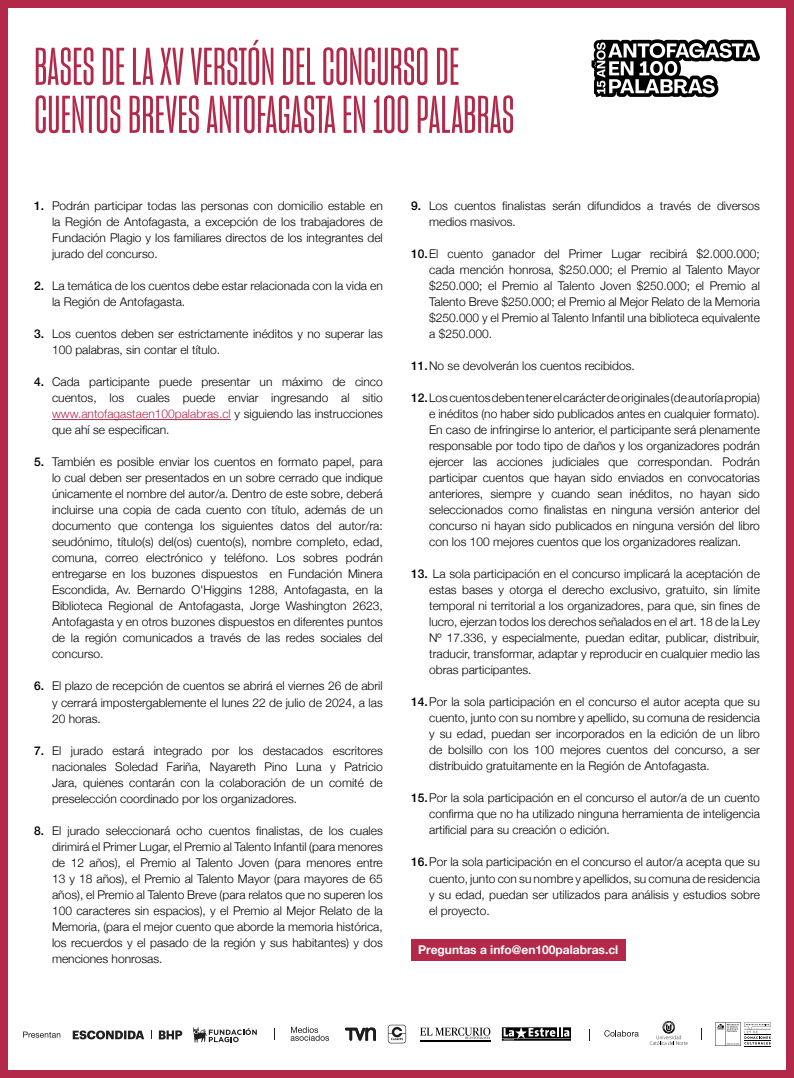
<style>
.page{position:relative;width:794px;height:1078px;background:#fff}
.page>*{position:absolute;margin:0;border:0;box-sizing:border-box;transform-origin:0 0}
.t1{font:52px/48px "Sharp Grotesk Medium 10";color:#b3294a}
.t2{font:300 12px/16px "Helvetica Neue";color:#000;text-align:justify}
.t3{font:700 12px "Helvetica Neue";color:#fff}
.s1{font-weight:500}
.s2{color:#b3294a}
</style>
<div class="page">
<div style="left:0;top:0;width:794px;height:1077px;border:8px solid #b3294a"></div>
<div style="left:411px;top:938px;width:214px;height:22px;background:#b3294a"></div>
<hr style="left:52px;top:419px;width:179px;height:1px;background:#b3294a">
<svg style="left:591px;top:39px;width:169px;height:58px"></svg>
<svg style="left:345px;top:1027px;width:31px;height:13px"></svg>
<svg style="left:388px;top:1024px;width:18px;height:19px"></svg>
<svg style="left:650px;top:1021px;width:38px;height:23px"></svg>
<svg style="left:604px;top:1030px;width:34px;height:6px"></svg>
<svg style="left:291px;top:1026px;width:38px;height:14px"></svg>
<svg style="left:159px;top:1030px;width:23px;height:9px"></svg>
<svg style="left:73px;top:1030px;width:71px;height:9px"></svg>
<svg style="left:23px;top:1031px;width:37px;height:6px"></svg>
<svg style="left:193px;top:1027px;width:64px;height:15px"></svg>
<svg style="left:420px;top:1027px;width:70px;height:11px"></svg>
<hr style="left:420px;top:1039px;width:71px;height:1px;background:#000">
<svg style="left:502px;top:1027px;width:69px;height:13px"></svg>
<svg style="left:715px;top:1022px;width:56px;height:24px"></svg>
<h1 class="t1" style="left:34px;top:42px;width:482px">BASES DE LA XV VERSIÓN DEL CONCURSO DE<br>CUENTOS BREVES ANTOFAGASTA EN 100 PALABRAS</h1>
<p class="t2" style="left:52px;top:197px;width:332px;text-indent:-18px"><span class="s1">1.</span> Podrán participar todas las personas con domicilio estable en la Región de Antofagasta, a excepción de los trabajadores de Fundación Plagio y los familiares directos de los integrantes del jurado del concurso.</p>
<p class="t2" style="left:52px;top:277px;width:332px;text-indent:-18px"><span class="s1">2.</span> La temática de los cuentos debe estar relacionada con la vida en la Región de Antofagasta.</p>
<p class="t2" style="left:52px;top:325px;width:332px;text-indent:-18px"><span class="s1">3.</span> Los cuentos deben ser estrictamente inéditos y no superar las<br>100 palabras, sin contar el título.</p>
<p class="t2" style="left:52px;top:373px;width:332px;text-indent:-18px"><span class="s1">4.</span> Cada participante puede presentar un máximo de cinco cuentos, los cuales puede enviar ingresando al sitio <span class="s2">www.antofagastaen100palabras.cl</span> y siguiendo las instrucciones que ahí se especifican.</p>
<p class="t2" style="left:52px;top:453px;width:332px;text-indent:-18px"><span class="s1">5.</span> También es posible enviar los cuentos en formato papel, para lo cual deben ser presentados en un sobre cerrado que indique únicamente el nombre del autor/a. Dentro de este sobre, deberá incluirse una copia de cada cuento con título, además de un documento que contenga los siguientes datos del autor/ra: seudónimo, título(s) del(os) cuento(s), nombre completo, edad, comuna, correo electrónico y teléfono. Los sobres podrán entregarse en los buzones dispuestos en Fundación Minera Escondida, Av. Bernardo O'Higgins 1288, Antofagasta, en la Biblioteca Regional de Antofagasta, Jorge Washington 2623, Antofagasta y en otros buzones dispuestos en diferentes puntos de la región comunicados a través de las redes sociales del concurso.</p>
<p class="t2" style="left:52px;top:677px;width:332px;text-indent:-18px"><span class="s1">6.</span> El plazo de recepción de cuentos se abrirá el viernes 26 de abril y cerrará impostergablemente el lunes 22 de julio de 2024, a las 20 horas.</p>
<p class="t2" style="left:52px;top:741px;width:332px;text-indent:-18px"><span class="s1">7.</span> El jurado estará integrado por los destacados escritores nacionales Soledad Fariña, Nayareth Pino Luna y Patricio Jara, quienes contarán con la colaboración de un comité de preselección coordinado por los organizadores.</p>
<p class="t2" style="left:52px;top:821px;width:332px;text-indent:-18px"><span class="s1">8.</span> El jurado seleccionará ocho cuentos finalistas, de los cuales dirimirá el Primer Lugar, el Premio al Talento Infantil (para menores de 12 años), el Premio al Talento Joven (para menores entre 13 y 18 años), el Premio al Talento Mayor (para mayores de 65 años), el Premio al Talento Breve (para relatos que no superen los 100 caracteres sin espacios), y el Premio al Mejor Relato de la Memoria, (para el mejor cuento que aborde la memoria histórica, los recuerdos y el pasado de la región y sus habitantes) y dos menciones honrosas.</p>
<p class="t2" style="left:429px;top:197px;width:332px;text-indent:-18px"><span class="s1">9.</span> Los cuentos finalistas serán difundidos a través de diversos medios masivos.</p>
<p class="t2" style="left:429px;top:245px;width:332px;text-indent:-18px"><span class="s1">10.</span>El cuento ganador del Primer Lugar recibirá $2.000.000; cada mención honrosa, $250.000; el Premio al Talento Mayor $250.000; el Premio al Talento Joven $250.000; el Premio al Talento Breve $250.000; el Premio al Mejor Relato de la Memoria $250.000 y el Premio al Talento Infantil una biblioteca equivalente a $250.000.</p>
<p class="t2" style="left:411px;top:357px;width:225px"><span class="s1">11.</span>No se devolverán los cuentos recibidos.</p>
<p class="t2" style="left:429px;top:389px;width:332px;text-indent:-18px"><span class="s1">12.</span>Los cuentos deben tener el carácter de originales (de autoría propia) e inéditos (no haber sido publicados antes en cualquier formato).<br>En caso de infringirse lo anterior, el participante será plenamente responsable por todo tipo de daños y los organizadores podrán ejercer las acciones judiciales que correspondan. Podrán participar cuentos que hayan sido enviados en convocatorias anteriores, siempre y cuando sean inéditos, no hayan sido seleccionados como finalistas en ninguna versión anterior del concurso ni hayan sido publicados en ninguna versión del libro con los 100 mejores cuentos que los organizadores realizan.</p>
<p class="t2" style="left:429px;top:565px;width:332px;text-indent:-18px"><span class="s1">13.</span> La sola participación en el concurso implicará la aceptación de estas bases y otorga el derecho exclusivo, gratuito, sin límite temporal ni territorial a los organizadores, para que, sin fines de lucro, ejerzan todos los derechos señalados en el art. 18 de la Ley Nº 17.336, y especialmente, puedan editar, publicar, distribuir, traducir, transformar, adaptar y reproducir en cualquier medio las obras participantes.</p>
<p class="t2" style="left:429px;top:693px;width:332px;text-indent:-18px"><span class="s1">14.</span>Por la sola participación en el concurso el autor acepta que su cuento, junto con su nombre y apellido, su comuna de residencia y su edad, puedan ser incorporados en la edición de un libro de bolsillo con los 100 mejores cuentos del concurso, a ser distribuido gratuitamente en la Región de Antofagasta.</p>
<p class="t2" style="left:429px;top:789px;width:332px;text-indent:-18px"><span class="s1">15.</span>Por la sola participación en el concurso el autor/a de un cuento confirma que no ha utilizado ninguna herramienta de inteligencia artificial para su creación o edición.</p>
<p class="t2" style="left:429px;top:853px;width:332px;text-indent:-18px"><span class="s1">16.</span>Por la sola participación en el concurso el autor/a acepta que su cuento, junto con su nombre y apellidos, su comuna de residencia y su edad, puedan ser utilizados para análisis y estudios sobre el proyecto.</p>
<p class="t3" style="left:418px;top:940px;width:202px">Preguntas a info@en100palabras.cl</p>
</div>
